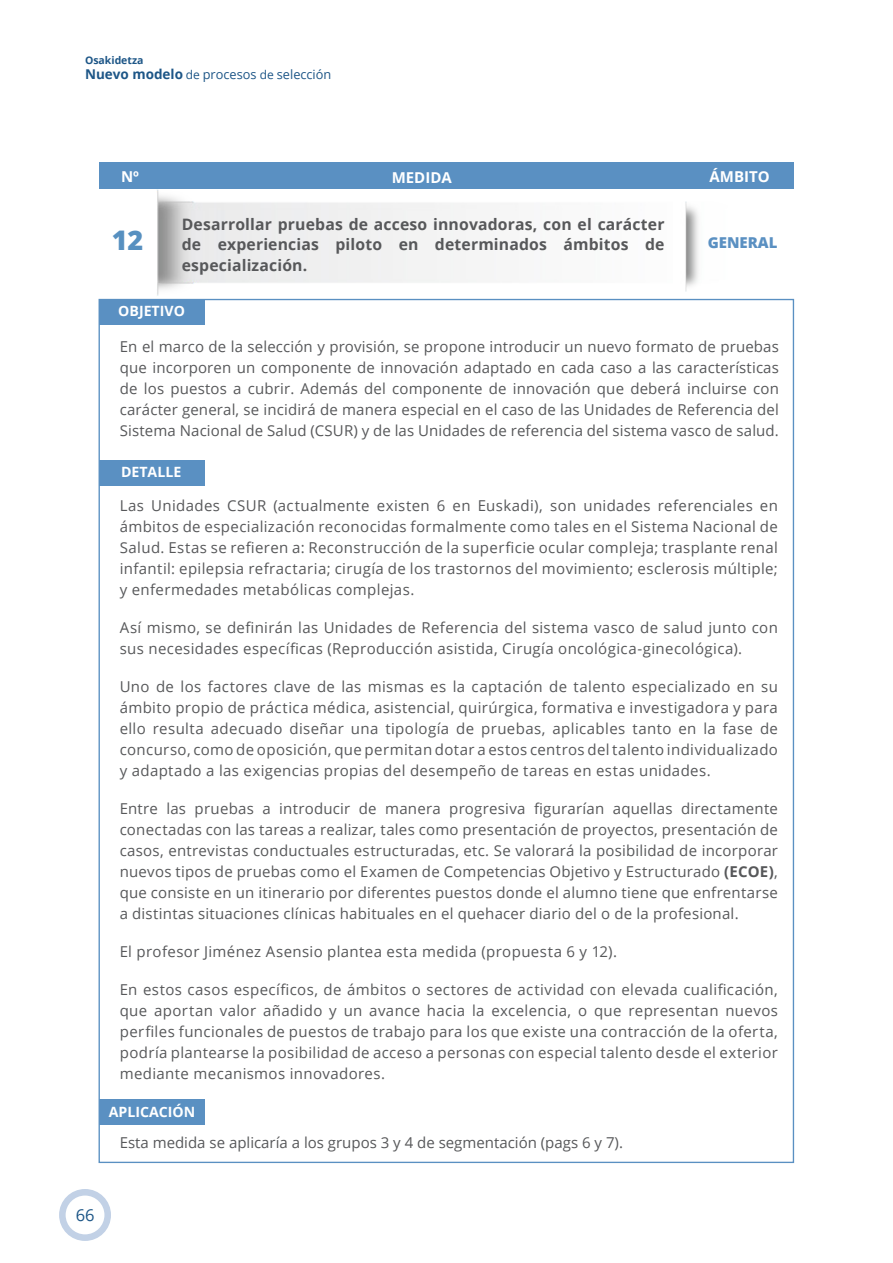
<style>
.page{position:relative;width:893px;height:1263px;background:#fff}
.page>*{position:absolute;margin:0;border:0;box-sizing:border-box;transform-origin:0 0}
.titulo_azul{font:800 27px "Open Sans";color:#5790c0}
.t1{font:16.5px "Open Sans";color:#1d5687}
.texto{font:700 15.75px/20.2px "Open Sans";letter-spacing:.01em;color:#57585a;text-align:justify}
.texto-2{font:15px/21px "Open Sans";letter-spacing:.025em;color:#57585a;text-align:justify}
.texto-3{font:15px "Open Sans";color:#57585a}
.texto-4{font:700 15px "Open Sans";color:#fff}
.texto-5{font:800 15px "Open Sans";color:#5a90c2}
.texto-6{font:700 14.1px "Open Sans";color:#fff}
.t2{font:12.75px "Open Sans";color:#1d5687}
.t3{font:700 10.5px "Open Sans";color:#1d5687}
.s1{font-weight:700;font-size:13.5px}
.s2{font-size:12px}
.s3{font-weight:700}
</style>
<div class="page">
<div style="left:59px;top:1189px;width:52px;height:52px;border:7px solid #c2d1e6;border-radius:50%"></div>
<img style="left:116px;top:189px;width:620px;height:110px">
<img style="left:674px;top:189px;width:48px;height:110px">
<div style="left:99px;top:299px;width:106px;height:26px;background:#5a90c2"></div>
<div style="left:99px;top:460px;width:105px;height:26px;background:#5a90c2"></div>
<div style="left:100px;top:1099px;width:105px;height:26px;background:#5a90c2"></div>
<div style="left:99px;top:163px;width:695px;height:26px;background:#5a90c2"></div>
<p class="t3" style="left:85px;top:53px;width:60px">Osakidetza</p>
<p class="t2" style="left:85px;top:65px;width:248px"><span class="s1">Nuevo modelo</span> <span class="s2">de</span> procesos <span class="s2">de</span> selección</p>
<p class="texto-4" style="left:121px;top:166px;width:20px">Nº</p>
<p class="texto-4" style="left:392px;top:167px;width:62px">MEDIDA</p>
<p class="texto-4" style="left:710px;top:166px;width:62px">ÁMBITO</p>
<p class="titulo_azul" style="left:112px;top:219px;width:33px">12</p>
<p class="texto" style="left:182px;top:214px;width:484px">Desarrollar pruebas de acceso innovadoras, con el carácter de experiencias piloto en determinados ámbitos de especialización.</p>
<p class="texto-5" style="left:708px;top:231px;width:71px">GENERAL</p>
<p class="texto-6" style="left:118px;top:301px;width:68px">OBJETIVO</p>
<p class="texto-2" style="left:120px;top:335px;width:661px">En el marco de la selección y provisión, se propone introducir un nuevo formato de pruebas que incorporen un componente de innovación adaptado en cada caso a las características de los puestos a cubrir. Además del componente de innovación que deberá incluirse con carácter general, se incidirá de manera especial en el caso de las Unidades de Referencia del Sistema Nacional de Salud (CSUR) y de las Unidades de referencia del sistema vasco de salud.</p>
<p class="texto-6" style="left:121px;top:462px;width:62px">DETALLE</p>
<p class="texto-2" style="left:120px;top:495px;width:660px">Las Unidades CSUR (actualmente existen 6 en Euskadi), son unidades referenciales en ámbitos de especialización reconocidas formalmente como tales en el Sistema Nacional de Salud. Estas se refieren a: Reconstrucción de la superficie ocular compleja; trasplante renal infantil: epilepsia refractaria; cirugía de los trastornos del movimiento; esclerosis múltiple; y enfermedades metabólicas complejas.</p>
<p class="texto-2" style="left:120px;top:617px;width:660px">Así mismo, se definirán las Unidades de Referencia del sistema vasco de salud junto con sus necesidades específicas (Reproducción asistida, Cirugía oncológica-ginecológica).</p>
<p class="texto-2" style="left:120px;top:676px;width:660px">Uno de los factores clave de las mismas es la captación de talento especializado en su ámbito propio de práctica médica, asistencial, quirúrgica, formativa e investigadora y para ello resulta adecuado diseñar una tipología de pruebas, aplicables tanto en la fase de concurso, como de oposición, que permitan dotar a estos centros del talento individualizado y adaptado a las exigencias propias del desempeño de tareas en estas unidades.</p>
<p class="texto-2" style="left:120px;top:798px;width:660px">Entre las pruebas a introducir de manera progresiva figurarían aquellas directamente conectadas con las tareas a realizar, tales como presentación de proyectos, presentación de casos, entrevistas conductuales estructuradas, etc. Se valorará la posibilidad de incorporar nuevos tipos de pruebas como el Examen de Competencias Objetivo y Estructurado <span class="s3">(ECOE)</span>, que consiste en un itinerario por diferentes puestos donde el alumno tiene que enfrentarse a distintas situaciones clínicas habituales en el quehacer diario del o de la profesional.</p>
<p class="texto-2" style="left:120px;top:941px;width:499px">El profesor Jiménez Asensio plantea esta medida (propuesta 6 y 12).</p>
<p class="texto-2" style="left:120px;top:979px;width:660px">En estos casos específicos, de ámbitos o sectores de actividad con elevada cualificación, que aportan valor añadido y un avance hacia la excelencia, o que representan nuevos perfiles funcionales de puestos de trabajo para los que existe una contracción de la oferta, podría plantearse la posibilidad de acceso a personas con especial talento desde el exterior mediante mecanismos innovadores.</p>
<p class="texto-6" style="left:109px;top:1102px;width:88px">APLICACIÓN</p>
<p class="texto-3" style="left:120px;top:1132px;width:505px">Esta medida se aplicaría a los grupos 3 y 4 de segmentación (pags 6 y 7).</p>
<p class="t1" style="left:76px;top:1203px;width:20px">66</p>
</div>
